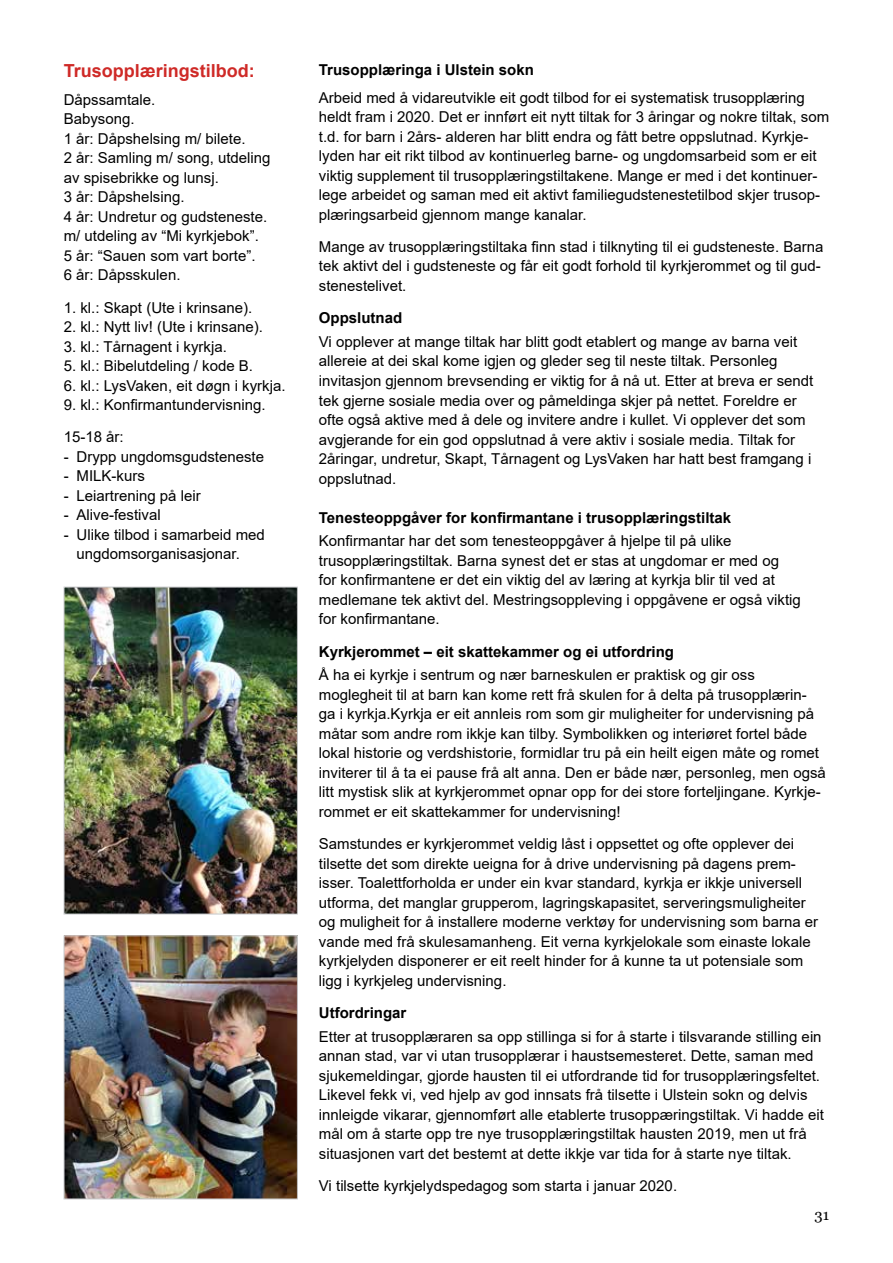
<style>
.page{position:relative;width:893px;height:1263px;background:#fff}
.page>*{position:absolute;margin:0;border:0;box-sizing:border-box;transform-origin:0 0}
.t1{font:700 18px "Arial";color:#cf2a27}
.t2{font:15px/19.5px "Arial";color:#000}
.t3{font:700 15px "Arial";color:#000}
.t4{font:15px "Georgia";color:#000}
</style>
<div class="page">
<img style="left:66px;top:589px;width:230px;height:323px">
<div style="left:64px;top:587px;width:234px;height:327px;border:1px solid #c7c8ca"></div>
<img style="left:66px;top:937px;width:230px;height:260px">
<div style="left:64px;top:935px;width:234px;height:264px;border:1px solid #c7c8ca"></div>
<p class="t1" style="left:64px;top:58px;width:193px">Trusopplæringstilbod:</p>
<p class="t2" style="left:64px;top:90px;width:208px">Dåpssamtale.<br>Babysong.<br>1 år: Dåpshelsing m/ bilete.<br>2 år: Samling m/ song, utdeling av spisebrikke og lunsj.<br>3 år: Dåpshelsing.<br>4 år: Undretur og gudsteneste. m/ utdeling av “Mi kyrkjebok”.<br>5 år: “Sauen som vart borte”.<br>6 år: Dåpsskulen.</p>
<p class="t2" style="left:64px;top:298px;width:190px">1. kl.: Skapt (Ute i krinsane).</p>
<p class="t2" style="left:64px;top:317px;width:201px">2. kl.: Nytt liv! (Ute i krinsane).</p>
<p class="t2" style="left:64px;top:337px;width:165px">3. kl.: Tårnagent i kyrkja.</p>
<p class="t2" style="left:64px;top:356px;width:191px">5. kl.: Bibelutdeling / kode B.</p>
<p class="t2" style="left:64px;top:376px;width:223px">6. kl.: LysVaken, eit døgn i kyrkja.</p>
<p class="t2" style="left:64px;top:389px;width:203px;line-height:32.2px">9. kl.: Konfirmantundervisning.<br>15-18 år:</p>
<p class="t2" style="left:64px;top:447px;width:202px">- Drypp ungdomsgudsteneste</p>
<p class="t2" style="left:64px;top:466px;width:83px">- MILK-kurs</p>
<p class="t2" style="left:64px;top:486px;width:138px">- Leiartrening på leir</p>
<p class="t2" style="left:64px;top:505px;width:98px">- Alive-festival</p>
<p class="t2" style="left:77px;top:525px;width:190px;text-indent:-13px">- Ulike tilbod i samarbeid med ungdomsorganisasjonar.</p>
<p class="t3" style="left:319px;top:59px;width:217px">Trusopplæringa i Ulstein sokn</p>
<p class="t2" style="left:319px;top:88px;width:512px">Arbeid med å vidareutvikle eit godt tilbod for ei systematisk trusopplæring heldt fram i 2020. Det er innført eit nytt tiltak for 3 åringar og nokre tiltak, som t.d. for barn i 2års- alderen har blitt endra og fått betre oppslutnad. Kyrkje&shy;lyden har eit rikt tilbod av kontinuerleg barne- og ungdomsarbeid som er eit viktig supplement til trusopplæringstiltakene. Mange er med i det kontinuer&shy;lege arbeidet og saman med eit aktivt familiegudstenestetilbod skjer trusop&shy;plæringsarbeid gjennom mange kanalar.</p>
<p class="t2" style="left:319px;top:237px;width:506px">Mange av trusopplæringstiltaka finn stad i tilknyting til ei gudsteneste. Barna tek aktivt del i gudsteneste og får eit godt forhold til kyrkjerommet og til gud&shy;stenestelivet.</p>
<p class="t3" style="left:319px;top:307px;width:85px">Oppslutnad</p>
<p class="t2" style="left:319px;top:332px;width:496px">Vi opplever at mange tiltak har blitt godt etablert og mange av barna veit allereie at dei skal kome igjen og gleder seg til neste tiltak. Personleg invitasjon gjennom brevsending er viktig for å nå ut. Etter at breva er sendt tek gjerne sosiale media over og påmeldinga skjer på nettet. Foreldre er ofte også aktive med å dele og invitere andre i kullet. Vi opplever det som avgjerande for ein god oppslutnad å vere aktiv i sosiale media. Tiltak for 2åringar, undretur, Skapt, Tårnagent og LysVaken har hatt best framgang i oppslutnad.</p>
<p class="t3" style="left:319px;top:507px;width:414px">Tenesteoppgåver for konfirmantane i trusopplæringstiltak</p>
<p class="t2" style="left:319px;top:531px;width:483px">Konfirmantar har det som tenesteoppgåver å hjelpe til på ulike trusopplæringstiltak. Barna synest det er stas at ungdomar er med og<br>for konfirmantene er det ein viktig del av læring at kyrkja blir til ved at medlemane tek aktivt del. Mestringsoppleving i oppgåvene er også viktig for konfirmantane.</p>
<p class="t3" style="left:319px;top:641px;width:357px">Kyrkjerommet – eit skattekammer og ei utfordring</p>
<p class="t2" style="left:319px;top:665px;width:508px">Å ha ei kyrkje i sentrum og nær barneskulen er praktisk og gir oss moglegheit til at barn kan kome rett frå skulen for å delta på trusopplærin&shy;ga i kyrkja.Kyrkja er eit annleis rom som gir muligheiter for undervisning på måtar som andre rom ikkje kan tilby. Symbolikken og interiøret fortel både lokal historie og verdshistorie, formidlar tru på ein heilt eigen måte og romet inviterer til å ta ei pause frå alt anna. Den er både nær, personleg, men også litt mystisk slik at kyrkjerommet opnar opp for dei store forteljingane. Kyrkje&shy;rommet er eit skattekammer for undervisning!</p>
<p class="t2" style="left:319px;top:834px;width:501px">Samstundes er kyrkjerommet veldig låst i oppsettet og ofte opplever dei tilsette det som direkte ueigna for å drive undervisning på dagens prem&shy;isser. Toalettforholda er under ein kvar standard, kyrkja er ikkje universell utforma, det manglar grupperom, lagringskapasitet, serveringsmuligheiter og muligheit for å installere moderne verktøy for undervisning som barna er vande med frå skulesamanheng. Eit verna kyrkjelokale som einaste lokale kyrkjelyden disponerer er eit reelt hinder for å kunne ta ut potensiale som ligg i kyrkjeleg undervisning.</p>
<p class="t3" style="left:319px;top:1002px;width:89px">Utfordringar</p>
<p class="t2" style="left:319px;top:1026px;width:506px">Etter at trusopplæraren sa opp stillinga si for å starte i tilsvarande stilling ein annan stad, var vi utan trusopplærar i haustsemesteret. Dette, saman med sjukemeldingar, gjorde hausten til ei utfordrande tid for trusopplæringsfeltet.<br>Likevel fekk vi, ved hjelp av god innsats frå tilsette i Ulstein sokn og delvis innleigde vikarar, gjennomført alle etablerte trusoppæringstiltak. Vi hadde eit mål om å starte opp tre nye trusopplæringstiltak hausten 2019, men ut frå situasjonen vart det bestemt at dette ikkje var tida for å starte nye tiltak.</p>
<p class="t2" style="left:319px;top:1176px;width:360px">Vi tilsette kyrkjelydspedagog som starta i januar 2020.</p>
<p class="t4" style="left:814px;top:1206px;width:16px">31</p>
</div>
